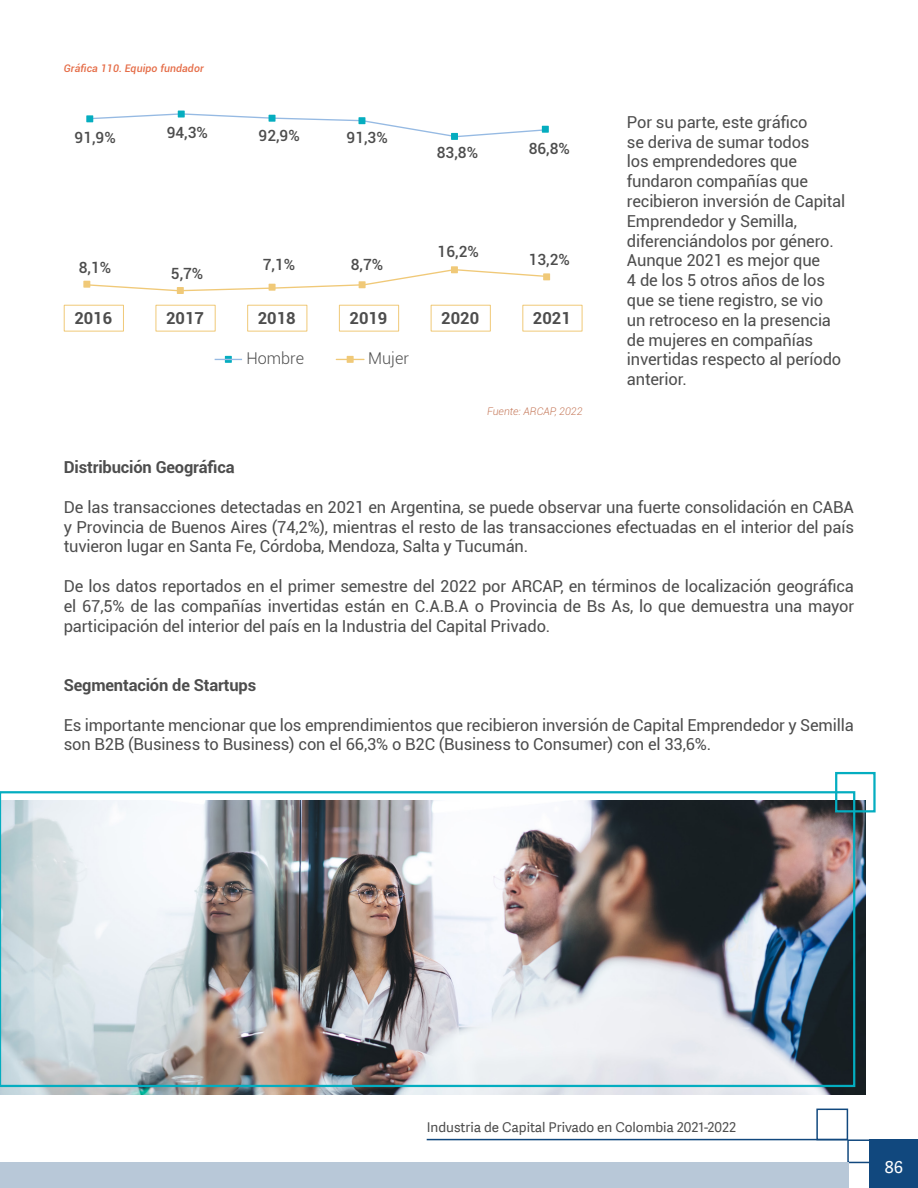
<style>
.page{position:relative;width:918px;height:1188px;background:#fff}
.page>*{position:absolute;margin:0;border:0;box-sizing:border-box;transform-origin:0 0}
.t1{font:16.5px/19.8px "Roboto";letter-spacing:-.01em;color:#4d4d4d}
.t2{font:700 16.5px "Roboto";letter-spacing:-.01em;color:#4d4d4d}
.t3{font:16.5px "Adelle Sans";color:#fff}
.t4{font:300 16.2px "Roboto";color:#4d4d4d}
.t5{font:500 15.45px "Roboto";color:#4d4d4d}
.t6{font:13.5px "Adelle Sans";color:#4d4d4d}
.t7{font:italic 500 10.5px "Roboto";letter-spacing:.01em;color:#e56d48}
.t8{font:italic 300 10.5px "Roboto";color:#c57859}
</style>
<div class="page">
<div style="left:847px;top:1139px;width:24px;height:24px;border:2px solid #11487e"></div>
<div style="left:816px;top:1109px;width:32px;height:31px;border:2px solid #11487e"></div>
<hr style="left:427px;top:1139px;width:420px;height:1px;background:#11487e">
<div style="left:870px;top:1139px;width:48px;height:49px;background:#11487e"></div>
<div style="left:0;top:1163px;width:848px;height:25px;background:#b8c8d8"></div>
<svg style="left:225px;top:356px;width:7px;height:7px"></svg>
<svg style="left:215px;top:359px;width:27px;height:1px"></svg>
<div style="left:347px;top:356px;width:7px;height:7px;background:#f0c978"></div>
<svg style="left:336px;top:359px;width:28px;height:1px"></svg>
<svg style="left:87px;top:113px;width:460px;height:25px"></svg>
<svg style="left:85px;top:269px;width:463px;height:23px"></svg>
<div style="left:86px;top:115px;width:7px;height:7px;background:#05adbf"></div>
<div style="left:83px;top:281px;width:7px;height:7px;background:#f0c978"></div>
<div style="left:177px;top:287px;width:7px;height:7px;background:#f0c978"></div>
<div style="left:269px;top:284px;width:7px;height:7px;background:#f0c978"></div>
<div style="left:359px;top:281px;width:7px;height:7px;background:#f0c978"></div>
<div style="left:451px;top:266px;width:7px;height:7px;background:#f0c978"></div>
<div style="left:543px;top:273px;width:7px;height:7px;background:#f0c978"></div>
<div style="left:178px;top:111px;width:7px;height:7px;background:#05adbf"></div>
<div style="left:269px;top:115px;width:7px;height:7px;background:#05adbf"></div>
<div style="left:359px;top:117px;width:6px;height:7px;background:#05adbf"></div>
<div style="left:451px;top:133px;width:7px;height:7px;background:#05adbf"></div>
<div style="left:542px;top:126px;width:7px;height:7px;background:#05adbf"></div>
<div style="left:64px;top:305px;width:60px;height:27px;border:1px solid #f0c978"></div>
<div style="left:156px;top:305px;width:60px;height:27px;border:1px solid #f0c978"></div>
<div style="left:247px;top:305px;width:60px;height:27px;border:1px solid #f0c978"></div>
<div style="left:339px;top:305px;width:60px;height:27px;border:1px solid #f0c978"></div>
<div style="left:431px;top:305px;width:60px;height:27px;border:1px solid #f0c978"></div>
<div style="left:522px;top:305px;width:61px;height:27px;border:1px solid #f0c978"></div>
<img style="left:0;top:801px;width:866px;height:293px">
<img style="left:0;top:791px;width:855px;height:296px">
<div style="left:835px;top:772px;width:41px;height:40px;border:2px solid #04adc0"></div>
<p class="t7" style="left:64px;top:61px;width:142px">Gráfica 110. Equipo fundador</p>
<p class="t5" style="left:75px;top:127px;width:43px">91,9%</p>
<p class="t5" style="left:79px;top:257px;width:34px">8,1%</p>
<p class="t5" style="left:167px;top:122px;width:43px">94,3%</p>
<p class="t5" style="left:171px;top:262px;width:34px">5,7%</p>
<p class="t5" style="left:259px;top:124px;width:43px">92,9%</p>
<p class="t5" style="left:263px;top:254px;width:34px">7,1%</p>
<p class="t5" style="left:347px;top:127px;width:43px">91,3%</p>
<p class="t5" style="left:351px;top:254px;width:34px">8,7%</p>
<p class="t5" style="left:437px;top:142px;width:43px">83,8%</p>
<p class="t5" style="left:438px;top:241px;width:43px">16,2%</p>
<p class="t5" style="left:529px;top:137px;width:43px">86,8%</p>
<p class="t5" style="left:529px;top:249px;width:43px">13,2%</p>
<p class="t2" style="left:74px;top:307px;width:39px">2016</p>
<p class="t2" style="left:166px;top:307px;width:39px">2017</p>
<p class="t2" style="left:258px;top:307px;width:39px">2018</p>
<p class="t2" style="left:350px;top:307px;width:39px">2019</p>
<p class="t2" style="left:441px;top:307px;width:39px">2020</p>
<p class="t2" style="left:533px;top:307px;width:39px">2021</p>
<p class="t4" style="left:246px;top:347px;width:59px">Hombre</p>
<p class="t4" style="left:368px;top:347px;width:42px">Mujer</p>
<p class="t8" style="left:487px;top:404px;width:97px">Fuente: ARCAP, 2022</p>
<p class="t1" style="left:627px;top:111px;width:220px">Por su parte, este gráfico<br>se deriva de sumar todos<br>los emprendedores que fundaron compañías que recibieron inversión de Capital<br>Emprendedor y Semilla, diferenciándolos por género.<br>Aunque 2021 es mejor que<br>4 de los 5 otros años de los que se tiene registro, se vio un retroceso en la presencia de mujeres en compañías invertidas respecto al período anterior.</p>
<p class="t2" style="left:64px;top:456px;width:172px">Distribución Geográfica</p>
<p class="t1" style="left:64px;top:496px;width:792px;text-align:justify">De las transacciones detectadas en 2021 en Argentina, se puede observar una fuerte consolidación en CABA y Provincia de Buenos Aires (74,2%), mientras el resto de las transacciones efectuadas en el interior del país tuvieron lugar en Santa Fe, Córdoba, Mendoza, Salta y Tucumán.</p>
<p class="t1" style="left:64px;top:576px;width:792px;text-align:justify">De los datos reportados en el primer semestre del 2022 por ARCAP, en términos de localización geográfica el 67,5% de las compañías invertidas están en C.A.B.A o Provincia de Bs As, lo que demuestra una mayor participación del interior del país en la Industria del Capital Privado.</p>
<p class="t2" style="left:64px;top:673px;width:194px">Segmentación de Startups</p>
<p class="t1" style="left:64px;top:714px;width:792px">Es importante mencionar que los emprendimientos que recibieron inversión de Capital Emprendedor y Semilla son B2B (Business to Business) con el 66,3% o B2C (Business to Consumer) con el 33,6%.</p>
<p class="t6" style="left:427px;top:1120px;width:311px">Industria de Capital Privado en Colombia 2021-2022</p>
<p class="t3" style="left:885px;top:1158px;width:20px">86</p>
</div>
